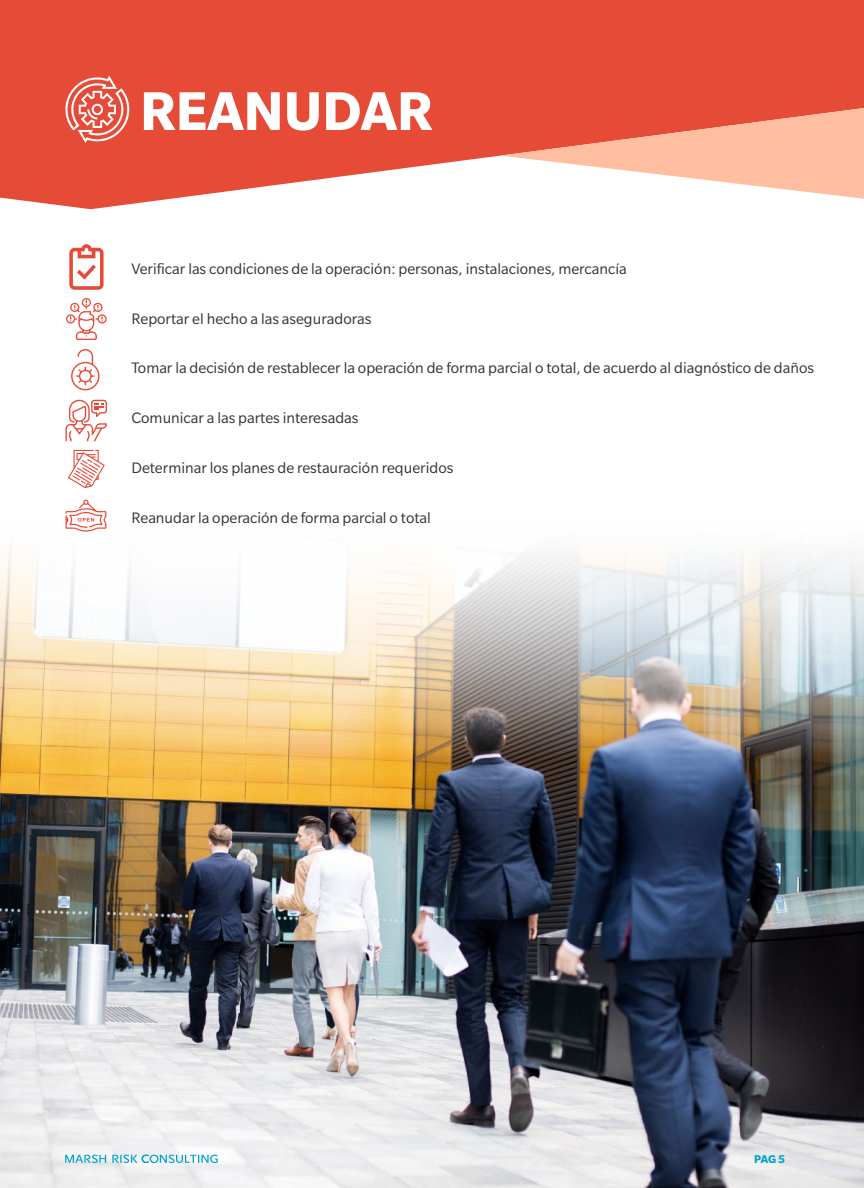
<style>
.page{position:relative;width:864px;height:1188px;background:#fff}
.page>*{position:absolute;margin:0;border:0;box-sizing:border-box;transform-origin:0 0}
.t1{font:700 59.4px "Slate Pro";color:#fff}
.t2{font:16.5px "Slate Pro";color:#333435}
.t3{font:700 12.3px "Slate Pro";color:#00a2cd}
</style>
<div class="page">
<svg style="left:0;top:0;width:864px;height:209px;background:#e85d4c"></svg>
<svg style="left:501px;top:108px;width:363px;height:91px"></svg>
<img style="left:0;top:758px;width:864px;height:430px">
<svg style="left:65px;top:1155px;width:41px;height:8px"></svg>
<svg style="left:112px;top:1155px;width:106px;height:8px"></svg>
<img style="left:0;top:517px;width:864px;height:241px">
<svg style="left:65px;top:76px;width:64px;height:67px"></svg>
<svg style="left:69px;top:244px;width:35px;height:46px"></svg>
<svg style="left:66px;top:298px;width:41px;height:42px"></svg>
<svg style="left:71px;top:349px;width:29px;height:41px"></svg>
<svg style="left:65px;top:400px;width:42px;height:41px"></svg>
<svg style="left:68px;top:450px;width:37px;height:38px"></svg>
<svg style="left:66px;top:499px;width:41px;height:33px"></svg>
<h1 class="t1" style="left:140px;top:78px;width:294px">REANUDAR</h1>
<p class="t2" style="left:131px;top:260px;width:497px">Verificar las condiciones de la operación: personas, instalaciones, mercancía</p>
<p class="t2" style="left:131px;top:310px;width:242px">Reportar el hecho a las aseguradoras</p>
<p class="t2" style="left:131px;top:360px;width:684px">Tomar la decisión de restablecer la operación de forma parcial o total, de acuerdo al diagnóstico de daños</p>
<p class="t2" style="left:131px;top:409px;width:229px">Comunicar a las partes interesadas</p>
<p class="t2" style="left:131px;top:459px;width:323px">Determinar los planes de restauración requeridos</p>
<p class="t2" style="left:131px;top:509px;width:301px">Reanudar la operación de forma parcial o total</p>
<p class="t3" style="left:754px;top:1152px;width:33px">PAG 5</p>
</div>
